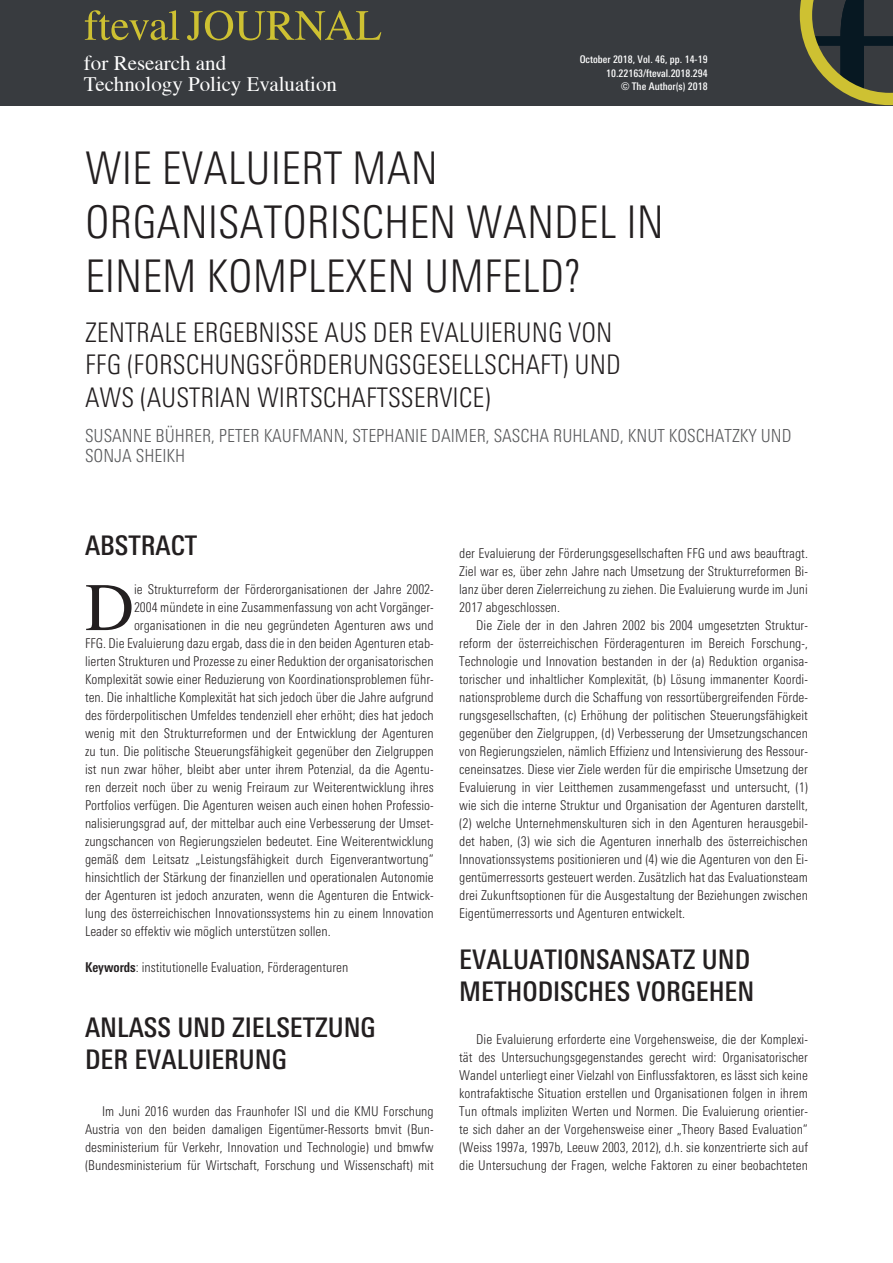
<style>
.page{position:relative;width:893px;height:1263px;background:#fff}
.page>*{position:absolute;margin:0;border:0;box-sizing:border-box;transform-origin:0 0}
._1_Absatz{font:67.8px "Nimbus Roman No 9 L";color:#231f20}
.headline{font:300 condensed 45px/54px "Linotype Univers";color:#231f20}
.sub_headline{font:300 condensed 27px/32.4px "Linotype Univers";color:#231f20}
.sub_headline-2{font:500 condensed 27px/32.4px "Linotype Univers";color:#231f20}
.t1{font:21px "Nimbus Roman No 9 L";color:#fff}
.Autor{font:300 condensed 18px/19.8px "Linotype Univers";color:#57585a}
._1_Absatz-2{font:300 condensed 13.5px/18px "Linotype Univers";color:#231f20;text-align:justify}
.ref{font:300 condensed 13.5px "Linotype Univers";color:#231f20}
.fließtext{font:500 condensed 10.5px "Linotype Univers";color:#fff}
.s1{font-weight:700}
</style>
<div class="page">
<div style="left:0;top:0;width:893px;height:105px;background:#383b3f"></div>
<svg style="left:187px;top:11px;width:194px;height:29px"></svg>
<svg style="left:85px;top:10px;width:94px;height:30px"></svg>
<svg style="left:800px;top:0;width:93px;height:105px"></svg>
<p class="t1" style="left:84px;top:50px;width:144px">for Research and</p>
<p class="t1" style="left:84px;top:71px;width:255px">Technology Policy Evaluation</p>
<p class="fließtext" style="left:580px;top:54px;width:129px">October 2018, Vol. 46, pp. 14-19</p>
<p class="fließtext" style="left:606px;top:67px;width:103px">10.22163/fteval.2018.294</p>
<p class="fließtext" style="left:621px;top:81px;width:88px">© The Author(s) 2018</p>
<p class="headline" style="left:85px;top:141px;width:580px">WIE EVALUIERT MAN<br>ORGANISATORISCHEN WANDEL IN<br>EINEM KOMPLEXEN UMFELD?</p>
<p class="sub_headline" style="left:85px;top:316px;width:537px">ZENTRALE ERGEBNISSE AUS DER EVALUIERUNG VON<br>FFG (FORSCHUNGSFÖRDERUNGSGESELLSCHAFT) UND<br>AWS (AUSTRIAN WIRTSCHAFTSSERVICE)</p>
<p class="Autor" style="left:85px;top:425px;width:708px">SUSANNE BÜHRER, PETER KAUFMANN, STEPHANIE DAIMER, SASCHA RUHLAND, KNUT KOSCHATZKY UND<br>SONJA SHEIKH</p>
<p class="sub_headline-2" style="left:85px;top:529px;width:114px">ABSTRACT</p>
<p class="_1_Absatz" style="left:85px;top:567px;width:51px">D</p>
<p class="_1_Absatz-2" style="left:134px;top:580px;width:301px">ie Strukturreform der Förderorganisationen der Jahre 2002-</p>
<p class="_1_Absatz-2" style="left:134px;top:598px;width:301px">2004 mündete in eine Zusammenfassung von acht Vorgänger-</p>
<p class="_1_Absatz-2" style="left:134px;top:616px;width:301px">organisationen in die neu gegründeten Agenturen aws und</p>
<p class="_1_Absatz-2" style="left:85px;top:634px;width:350px">FFG. Die Evaluierung dazu ergab, dass die in den beiden Agenturen etab-</p>
<p class="_1_Absatz-2" style="left:85px;top:652px;width:350px">lierten Strukturen und Prozesse zu einer Reduktion der organisatorischen</p>
<p class="_1_Absatz-2" style="left:85px;top:670px;width:350px">Komplexität sowie einer Reduzierung von Koordinationsproblemen führ-</p>
<p class="_1_Absatz-2" style="left:85px;top:688px;width:350px">ten. Die inhaltliche Komplexität hat sich jedoch über die Jahre aufgrund</p>
<p class="_1_Absatz-2" style="left:85px;top:706px;width:350px">des förderpolitischen Umfeldes tendenziell eher erhöht; dies hat jedoch</p>
<p class="_1_Absatz-2" style="left:85px;top:724px;width:350px">wenig mit den Strukturreformen und der Entwicklung der Agenturen</p>
<p class="_1_Absatz-2" style="left:85px;top:742px;width:350px">zu tun. Die politische Steuerungsfähigkeit gegenüber den Zielgruppen</p>
<p class="_1_Absatz-2" style="left:85px;top:760px;width:350px">ist nun zwar höher, bleibt aber unter ihrem Potenzial, da die Agentu-</p>
<p class="_1_Absatz-2" style="left:85px;top:778px;width:350px">ren derzeit noch über zu wenig Freiraum zur Weiterentwicklung ihres</p>
<p class="_1_Absatz-2" style="left:85px;top:796px;width:350px">Portfolios verfügen. Die Agenturen weisen auch einen hohen Professio-</p>
<p class="_1_Absatz-2" style="left:85px;top:814px;width:350px">nalisierungsgrad auf, der mittelbar auch eine Verbesserung der Umset-</p>
<p class="_1_Absatz-2" style="left:85px;top:832px;width:350px">zungschancen von Regierungszielen bedeutet. Eine Weiterentwicklung</p>
<p class="_1_Absatz-2" style="left:85px;top:850px;width:350px">gemäß dem Leitsatz „Leistungsfähigkeit durch Eigenverantwortung“</p>
<p class="_1_Absatz-2" style="left:85px;top:868px;width:350px">hinsichtlich der Stärkung der finanziellen und operationalen Autonomie</p>
<p class="_1_Absatz-2" style="left:85px;top:886px;width:350px">der Agenturen ist jedoch anzuraten, wenn die Agenturen die Entwick-</p>
<p class="_1_Absatz-2" style="left:85px;top:904px;width:350px">lung des österreichischen Innovationssystems hin zu einem Innovation</p>
<p class="_1_Absatz-2" style="left:85px;top:922px;width:247px">Leader so effektiv wie möglich unterstützen sollen.</p>
<p class="ref" style="left:85px;top:959px;width:265px"><span class="s1">Keywords</span>: institutionelle Evaluation, Förderagenturen</p>
<p class="sub_headline-2" style="left:85px;top:1011px;width:292px">ANLASS UND ZIELSETZUNG<br>DER EVALUIERUNG</p>
<p class="_1_Absatz-2" style="left:85px;top:1102px;width:350px;text-indent:17px">Im Juni 2016 wurden das Fraunhofer ISI und die KMU Forschung Austria von den beiden damaligen Eigentümer-Ressorts bmvit (Bun&shy;desministerium für Verkehr, Innovation und Technologie) und bmwfw (Bundesministerium für Wirtschaft, Forschung und Wissenschaft) mit</p>
<p class="_1_Absatz-2" style="left:459px;top:544px;width:350px">der Evaluierung der Förderungsgesellschaften FFG und aws beauftragt.<br>Ziel war es, über zehn Jahre nach Umsetzung der Strukturreformen Bi&shy;lanz über deren Zielerreichung zu ziehen. Die Evaluierung wurde im Juni 2017 abgeschlossen.</p>
<p class="_1_Absatz-2" style="left:459px;top:616px;width:350px;text-indent:17px">Die Ziele der in den Jahren 2002 bis 2004 umgesetzten Struktur&shy;reform der österreichischen Förderagenturen im Bereich Forschung-, Technologie und Innovation bestanden in der (a) Reduktion organisa&shy;torischer und inhaltlicher Komplexität, (b) Lösung immanenter Koordi&shy;nationsprobleme durch die Schaffung von ressortübergreifenden Förde&shy;rungsgesellschaften, (c) Erhöhung der politischen Steuerungsfähigkeit gegenüber den Zielgruppen, (d) Verbesserung der Umsetzungschancen von Regierungszielen, nämlich Effizienz und Intensivierung des Ressour&shy;ceneinsatzes. Diese vier Ziele werden für die empirische Umsetzung der Evaluierung in vier Leitthemen zusammengefasst und untersucht, (1) wie sich die interne Struktur und Organisation der Agenturen darstellt, (2) welche Unternehmenskulturen sich in den Agenturen herausgebil&shy;det haben, (3) wie sich die Agenturen innerhalb des österreichischen Innovationssystems positionieren und (4) wie die Agenturen von den Ei&shy;gentümerressorts gesteuert werden. Zusätzlich hat das Evaluationsteam drei Zukunftsoptionen für die Ausgestaltung der Beziehungen zwischen Eigentümerressorts und Agenturen entwickelt.</p>
<p class="sub_headline-2" style="left:459px;top:942px;width:297px">EVALUATIONSANSATZ UND<br>METHODISCHES VORGEHEN</p>
<p class="_1_Absatz-2" style="left:459px;top:1030px;width:350px;text-indent:17px">Die Evaluierung erforderte eine Vorgehensweise, die der Komplexi&shy;tät des Untersuchungsgegenstandes gerecht wird: Organisatorischer Wandel unterliegt einer Vielzahl von Einflussfaktoren, es lässt sich keine kontrafaktische Situation erstellen und Organisationen folgen in ihrem Tun oftmals impliziten Werten und Normen. Die Evaluierung orientier&shy;te sich daher an der Vorgehensweise einer „Theory Based Evaluation“ (Weiss 1997a, 1997b, Leeuw 2003, 2012), d.h. sie konzentrierte sich auf die Untersuchung der Fragen, welche Faktoren zu einer beobachteten</p>
</div>
